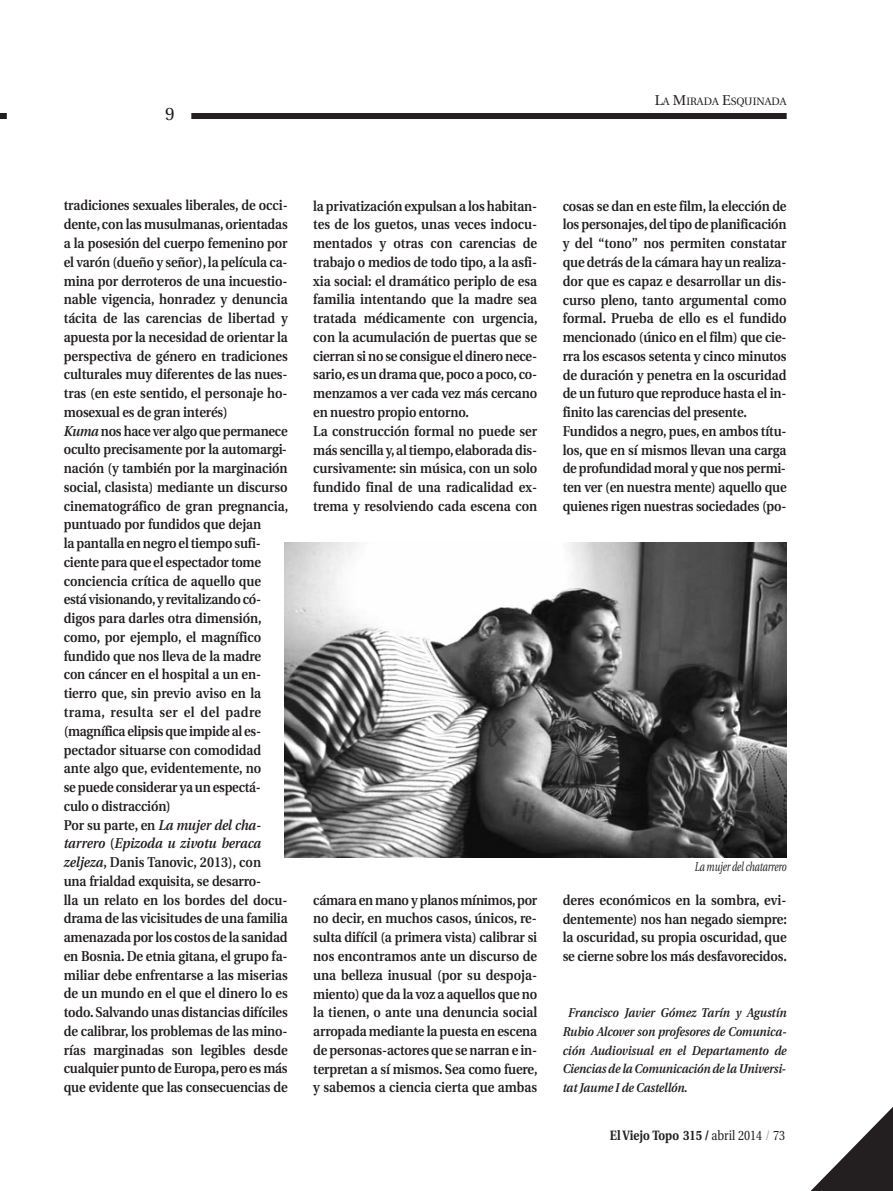
<style>
.page{position:relative;width:893px;height:1191px;background:#fff}
.page>*{position:absolute;margin:0;border:0;box-sizing:border-box;transform-origin:0 0}
.t1{font:18px "Utopia";color:#231f20}
.t2{font:600 14.25px/18.8px "Utopia";letter-spacing:-.01em;color:#231f20;scale:.9 1}
.t3{font:700 13.5px "Utopia";color:#231f20;scale:.85 1}
.t4{font:italic 600 12.75px/18.8px "Utopia";letter-spacing:-.01em;color:#231f20;text-align:justify;scale:.9 1}
.t5{font:italic 12.75px "Utopia";letter-spacing:-.01em;color:#231f20;scale:.7 1}
.t6{font:10.65px "Utopia";color:#231f20}
.s1{font-size:14.25px}
.s2{font-style:italic}
.s3{font-weight:400}
.s4{font-weight:400;color:#9d9fa2}
</style>
<div class="page">
<div style="left:191px;top:113px;width:596px;height:6px;background:#231f20"></div>
<svg style="left:810px;top:1107px;width:83px;height:84px"></svg>
<div style="left:0;top:113px;width:7px;height:6px;background:#231f20"></div>
<img style="left:285px;top:543px;width:502px;height:314px">
<p class="t1" style="left:165px;top:107px;width:11px">9</p>
<p class="t6" style="left:655px;top:97px;width:133px"><span class="s1">L</span>A <span class="s1">M</span>IRADA <span class="s1">E</span>SQUINADA</p>
<p class="t2" style="left:64px;top:197px;width:251px">tradiciones sexuales liberales, de occi&shy;dente, con las musulmanas, orientadas a la posesión del cuerpo femenino por el varón (dueño y señor), la película ca&shy;mina por derroteros de una incuestio&shy;nable vigencia, honradez y denuncia tácita de las carencias de libertad y apuesta por la necesidad de orientar la perspectiva de género en tradiciones culturales muy diferentes de las nues&shy;tras (en este sentido, el personaje ho&shy;mosexual es de gran interés)<br><span class="s2">Kuma</span> nos hace ver algo que permanece oculto precisamente por la automargi&shy;nación (y también por la marginación social, clasista) mediante un discurso cinematográfico de gran pregnancia, puntuado por fundidos que dejan<br>la pantalla en negro el tiempo sufi&shy;ciente para que el espectador tome conciencia crítica de aquello que<br>está visionando, y revitalizando có&shy;digos para darles otra dimensión, como, por ejemplo, el magnífico fundido que nos lleva de la madre<br>con cáncer en el hospital a un en&shy;tierro que, sin previo aviso en la trama, resulta ser el del padre (magnífica elipsis que impide al es&shy;pectador situarse con comodidad ante algo que, evidentemente, no<br>se puede considerar ya un espectá&shy;culo o distracción)<br>Por su parte, en <span class="s2">La mujer del cha&shy;tarrero</span> (<span class="s2">Epizoda u zivotu beraca zeljeza</span>, Danis Tanovic, 2013), con<br>una frialdad exquisita, se desarro-<br>lla un relato en los bordes del docu&shy;drama de las vicisitudes de una familia amenazada por los costos de la sanidad en Bosnia. De etnia gitana, el grupo fa&shy;miliar debe enfrentarse a las miserias de un mundo en el que el dinero lo es todo. Salvando unas distancias difíciles de calibrar, los problemas de las mino&shy;rías marginadas son legibles desde cualquier punto de Europa, pero es más que evidente que las consecuencias de</p>
<p class="t2" style="left:313px;top:198px;width:251px">la privatización expulsan a los habitan&shy;tes de los guetos, unas veces indocu&shy;mentados y otras con carencias de trabajo o medios de todo tipo, a la asfi&shy;xia social: el dramático periplo de esa familia intentando que la madre sea tratada médicamente con urgencia, con la acumulación de puertas que se cierran si no se consigue el dinero nece&shy;sario, es un drama que, poco a poco, co&shy;menzamos a ver cada vez más cercano en nuestro propio entorno.<br>La construcción formal no puede ser más sencilla y, al tiempo, elaborada dis&shy;cursivamente: sin música, con un solo fundido final de una radicalidad ex&shy;trema y resolviendo cada escena con</p>
<p class="t2" style="left:313px;top:891px;width:251px;text-align:justify">cámara en mano y planos mínimos, por no decir, en muchos casos, únicos, re&shy;sulta difícil (a primera vista) calibrar si nos encontramos ante un discurso de una belleza inusual (por su despoja&shy;miento) que da la voz a aquellos que no la tienen, o ante una denuncia social arropada mediante la puesta en escena de personas-actores que se narran e in&shy;terpretan a sí mismos. Sea como fuere, y sabemos a ciencia cierta que ambas</p>
<p class="t2" style="left:563px;top:198px;width:250px">cosas se dan en este film, la elección de los personajes, del tipo de planificación y del “tono” nos permiten constatar que detrás de la cámara hay un realiza&shy;dor que es capaz e desarrollar un dis&shy;curso pleno, tanto argumental como formal. Prueba de ello es el fundido mencionado (único en el film) que cie&shy;rra los escasos setenta y cinco minutos de duración y penetra en la oscuridad de un futuro que reproduce hasta el in&shy;finito las carencias del presente.<br>Fundidos a negro, pues, en ambos títu&shy;los, que en sí mismos llevan una carga de profundidad moral y que nos permi&shy;ten ver (en nuestra mente) aquello que quienes rigen nuestras sociedades (po-</p>
<p class="t5" style="left:695px;top:862px;width:133px">La mujer del chatarrero</p>
<p class="t2" style="left:563px;top:891px;width:251px;text-align:justify">deres económicos en la sombra, evi&shy;dentemente) nos han negado siempre: la oscuridad, su propia oscuridad, que se cierne sobre los más desfavorecidos.</p>
<p class="t4" style="left:563px;top:1004px;width:250px;text-indent:6px">Francisco Javier Gómez Tarín y Agustín Rubio Alcover son profesores de Comunica&shy;ción Audiovisual en el Departamento de Ciencias de la Comunicación de la Universi&shy;tat Jaume I de Castellón.</p>
<p class="t3" style="left:610px;top:1130px;width:208px">El Viejo Topo 315 / <span class="s3">abril 2014</span> <span class="s4">/</span> <span class="s3">73</span></p>
</div>
